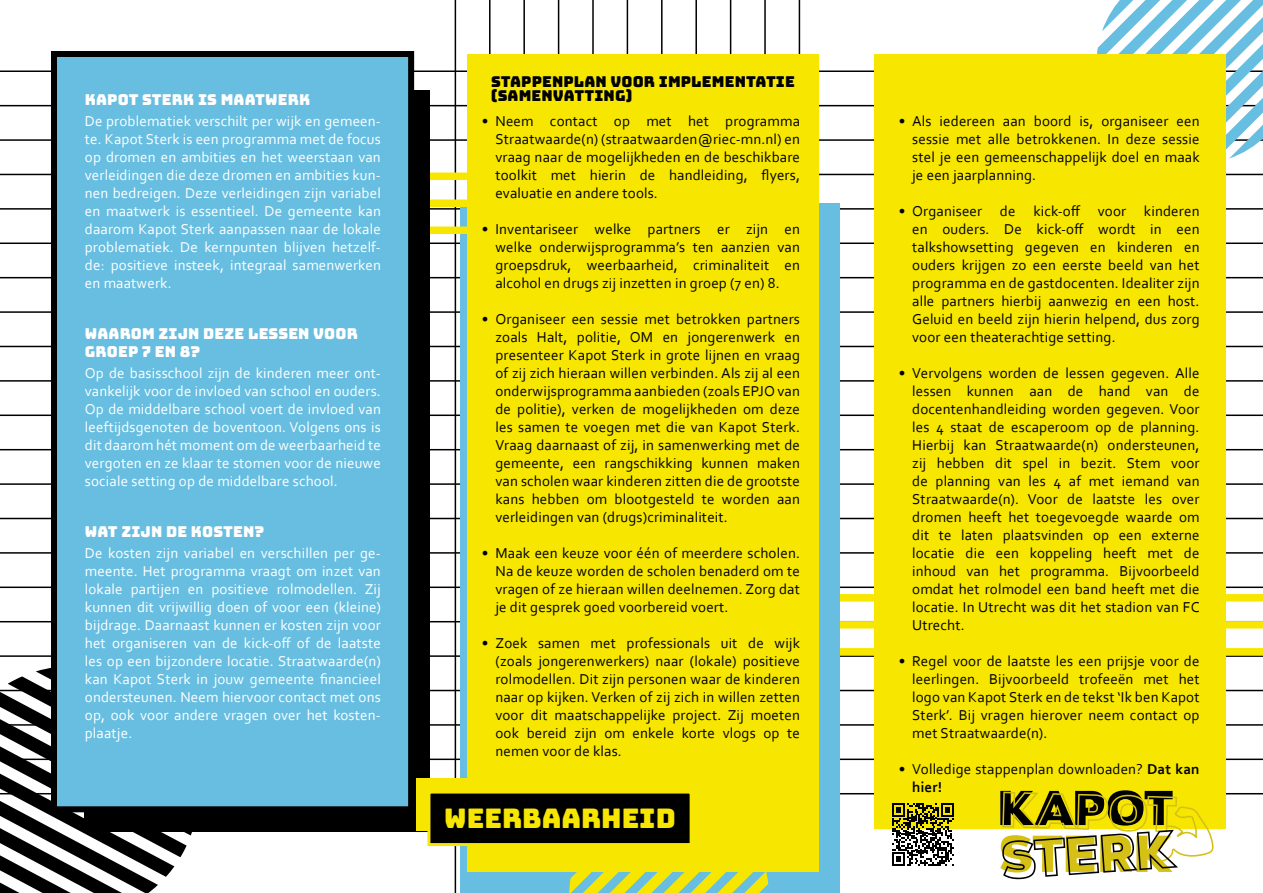
<style>
.page{position:relative;width:1263px;height:893px;background:#fff}
.page>*{position:absolute;margin:0;border:0;box-sizing:border-box;transform-origin:0 0}
.t1{font:27px "Bungee";color:#f7e700}
.t2{font:15px/18px "Corbel";letter-spacing:.01em;color:#000;text-align:justify}
.t3{font:15px/18px "Corbel";letter-spacing:.01em;color:#fff;text-align:justify}
.t4{font:15px/18px "Bungee";letter-spacing:.01em;color:#fff}
.t5{font:15px/13.5px "Bungee";letter-spacing:.01em;color:#000}
.s1{font-weight:700}
</style>
<div class="page">
<hr style="left:0;top:793px;width:1263px;height:1px;background:#000">
<hr style="left:0;top:759px;width:1263px;height:1px;background:#000">
<hr style="left:0;top:724px;width:1263px;height:2px;background:#000">
<hr style="left:0;top:690px;width:1263px;height:1px;background:#000">
<hr style="left:0;top:655px;width:1263px;height:2px;background:#000">
<hr style="left:0;top:587px;width:1263px;height:1px;background:#000">
<hr style="left:0;top:621px;width:1263px;height:1px;background:#000">
<hr style="left:0;top:552px;width:1263px;height:2px;background:#000">
<hr style="left:0;top:518px;width:1263px;height:1px;background:#000">
<hr style="left:0;top:483px;width:1263px;height:2px;background:#000">
<hr style="left:0;top:449px;width:1263px;height:1px;background:#000">
<hr style="left:0;top:415px;width:1263px;height:1px;background:#000">
<hr style="left:0;top:380px;width:1263px;height:2px;background:#000">
<hr style="left:0;top:346px;width:1263px;height:1px;background:#000">
<hr style="left:0;top:311px;width:1263px;height:2px;background:#000">
<hr style="left:0;top:277px;width:1263px;height:1px;background:#000">
<hr style="left:0;top:243px;width:1263px;height:1px;background:#000">
<hr style="left:0;top:208px;width:1263px;height:2px;background:#000">
<hr style="left:0;top:174px;width:1263px;height:1px;background:#000">
<hr style="left:0;top:139px;width:1263px;height:2px;background:#000">
<hr style="left:0;top:105px;width:1263px;height:1px;background:#000">
<hr style="left:0;top:71px;width:1263px;height:1px;background:#000">
<hr style="left:799px;top:0;width:1px;height:893px;background:#000">
<hr style="left:764px;top:0;width:2px;height:893px;background:#000">
<hr style="left:730px;top:0;width:1px;height:893px;background:#000">
<hr style="left:695px;top:0;width:2px;height:893px;background:#000">
<hr style="left:661px;top:0;width:1px;height:893px;background:#000">
<hr style="left:627px;top:0;width:1px;height:893px;background:#000">
<hr style="left:558px;top:0;width:1px;height:893px;background:#000">
<hr style="left:592px;top:0;width:2px;height:893px;background:#000">
<hr style="left:523px;top:0;width:2px;height:893px;background:#000">
<hr style="left:489px;top:0;width:1px;height:893px;background:#000">
<hr style="left:455px;top:0;width:1px;height:893px;background:#000">
<svg style="left:1097px;top:0;width:166px;height:164px"></svg>
<div style="left:635px;top:621px;width:628px;height:8px;background:#f7e700"></div>
<div style="left:635px;top:594px;width:628px;height:8px;background:#f7e700"></div>
<div style="left:635px;top:648px;width:628px;height:8px;background:#f7e700"></div>
<div style="left:461px;top:203px;width:379px;height:690px;background:#67bee1"></div>
<div style="left:467px;top:54px;width:351px;height:818px;background:#f7e700"></div>
<div style="left:874px;top:54px;width:351px;height:774px;background:#f7e700"></div>
<div style="left:117px;top:200px;width:644px;height:7px;background:#f7e700"></div>
<div style="left:117px;top:173px;width:644px;height:7px;background:#f7e700"></div>
<div style="left:117px;top:227px;width:644px;height:7px;background:#f7e700"></div>
<div style="left:84px;top:90px;width:346px;height:741px;background:#000"></div>
<svg style="left:569px;top:872px;width:199px;height:21px"></svg>
<svg style="left:0;top:667px;width:198px;height:226px"></svg>
<div style="left:54px;top:54px;width:357px;height:755px;background:#67bee1"></div>
<div style="left:51px;top:51px;width:363px;height:761px;border:6px solid #000"></div>
<div style="left:416px;top:778px;width:262px;height:53px;background:#f7e700"></div>
<div style="left:429px;top:792px;width:262px;height:52px;background:#000"></div>
<div style="left:427px;top:790px;width:266px;height:56px;border:3px solid #f7e700"></div>
<svg style="left:1000px;top:790px;width:214px;height:89px"></svg>
<svg style="left:892px;top:803px;width:62px;height:63px"></svg>
<p class="t4" style="left:85px;top:91px;width:227px">KAPOT STERK IS MAATWERK</p>
<p class="t3" style="left:85px;top:112px;width:298px">De problematiek verschilt per wijk en gemeen&shy;te. Kapot Sterk is een programma met de focus op dromen en ambities en het weerstaan van verleidingen die deze dromen en ambities kun&shy;nen bedreigen. Deze verleidingen zijn variabel en maatwerk is essentieel. De gemeente kan daarom Kapot Sterk aanpassen naar de lokale problematiek. De kernpunten blijven hetzelf&shy;de: positieve insteek, integraal samenwerken en maatwerk.</p>
<p class="t4" style="left:85px;top:325px;width:274px">WAAROM ZIJN DEZE LESSEN VOOR<br>GROEP 7 EN 8?</p>
<p class="t3" style="left:85px;top:364px;width:298px">Op de basisschool zijn de kinderen meer ont&shy;vankelijk voor de invloed van school en ouders.<br>Op de middelbare school voert de invloed van leeftijdsgenoten de boventoon. Volgens ons is dit daarom hét moment om de weerbaarheid te vergoten en ze klaar te stomen voor de nieuwe sociale setting op de middelbare school.</p>
<p class="t4" style="left:85px;top:523px;width:181px">WAT ZIJN DE KOSTEN?</p>
<p class="t3" style="left:85px;top:544px;width:298px">De kosten zijn variabel en verschillen per ge&shy;meente. Het programma vraagt om inzet van lokale partijen en positieve rolmodellen. Zij kunnen dit vrijwillig doen of voor een (kleine) bijdrage. Daarnaast kunnen er kosten zijn voor het organiseren van de kick-off of de laatste les op een bijzondere locatie. Straatwaarde(n) kan Kapot Sterk in jouw gemeente financieel ondersteunen. Neem hiervoor contact met ons op, ook voor andere vragen over het kosten&shy;plaatje.</p>
<p class="t5" style="left:491px;top:75px;width:305px">STAPPENPLAN VOOR IMPLEMENTATIE (SAMENVATTING)</p>
<p class="t2" style="left:495px;top:112px;width:306px;text-indent:-14px">• Neem contact op met het programma Straatwaarde(n) (straatwaarden@riec-mn.nl) en vraag naar de mogelijkheden en de beschikbare toolkit met hierin de handleiding, flyers, evaluatie en andere tools.</p>
<p class="t2" style="left:495px;top:220px;width:306px;text-indent:-14px">• Inventariseer welke partners er zijn en welke onderwijsprogramma’s ten aanzien van groepsdruk, weerbaarheid, criminaliteit en alcohol en drugs zij inzetten in groep (7 en) 8.</p>
<p class="t2" style="left:495px;top:310px;width:306px;text-indent:-14px">• Organiseer een sessie met betrokken partners zoals Halt, politie, OM en jongerenwerk en presenteer Kapot Sterk in grote lijnen en vraag of zij zich hieraan willen verbinden. Als zij al een onderwijsprogramma aanbieden (zoals EPJO van de politie), verken de mogelijkheden om deze les samen te voegen met die van Kapot Sterk.<br>Vraag daarnaast of zij, in samenwerking met de gemeente, een rangschikking kunnen maken van scholen waar kinderen zitten die de grootste kans hebben om blootgesteld te worden aan verleidingen van (drugs)criminaliteit.</p>
<p class="t2" style="left:495px;top:544px;width:306px;text-indent:-14px">• Maak een keuze voor één of meerdere scholen.<br>Na de keuze worden de scholen benaderd om te vragen of ze hieraan willen deelnemen. Zorg dat je dit gesprek goed voorbereid voert.</p>
<p class="t2" style="left:495px;top:634px;width:306px;text-indent:-14px">• Zoek samen met professionals uit de wijk (zoals jongerenwerkers) naar (lokale) positieve rolmodellen. Dit zijn personen waar de kinderen naar op kijken. Verken of zij zich in willen zetten voor dit maatschappelijke project. Zij moeten ook bereid zijn om enkele korte vlogs op te nemen voor de klas.</p>
<h1 class="t1" style="left:444px;top:803px;width:233px">WEERBAARHEID</h1>
<p class="t2" style="left:912px;top:112px;width:289px;text-indent:-14px">• Als iedereen aan boord is, organiseer een sessie met alle betrokkenen. In deze sessie stel je een gemeenschappelijk doel en maak je een jaarplanning.</p>
<p class="t2" style="left:912px;top:202px;width:289px;text-indent:-14px">• Organiseer de kick-off voor kinderen en ouders. De kick-off wordt in een talkshowsetting gegeven en kinderen en ouders krijgen zo een eerste beeld van het programma en de gastdocenten. Idealiter zijn alle partners hierbij aanwezig en een host.<br>Geluid en beeld zijn hierin helpend, dus zorg voor een theaterachtige setting.</p>
<p class="t2" style="left:912px;top:364px;width:289px;text-indent:-14px">• Vervolgens worden de lessen gegeven. Alle lessen kunnen aan de hand van de docentenhandleiding worden gegeven. Voor les 4 staat de escaperoom op de planning.<br>Hierbij kan Straatwaarde(n) ondersteunen, zij hebben dit spel in bezit. Stem voor de planning van les 4 af met iemand van Straatwaarde(n). Voor de laatste les over dromen heeft het toegevoegde waarde om dit te laten plaatsvinden op een externe locatie die een koppeling heeft met de inhoud van het programma. Bijvoorbeeld omdat het rolmodel een band heeft met die locatie. In Utrecht was dit het stadion van FC Utrecht.</p>
<p class="t2" style="left:912px;top:652px;width:289px;text-indent:-14px">• Regel voor de laatste les een prijsje voor de leerlingen. Bijvoorbeeld trofeeën met het logo van Kapot Sterk en de tekst ‘Ik ben Kapot Sterk’. Bij vragen hierover neem contact op met Straatwaarde(n).</p>
<p class="t2" style="left:912px;top:760px;width:289px;text-indent:-14px">• Volledige stappenplan downloaden? <span class="s1">Dat kan hier!</span></p>
</div>
